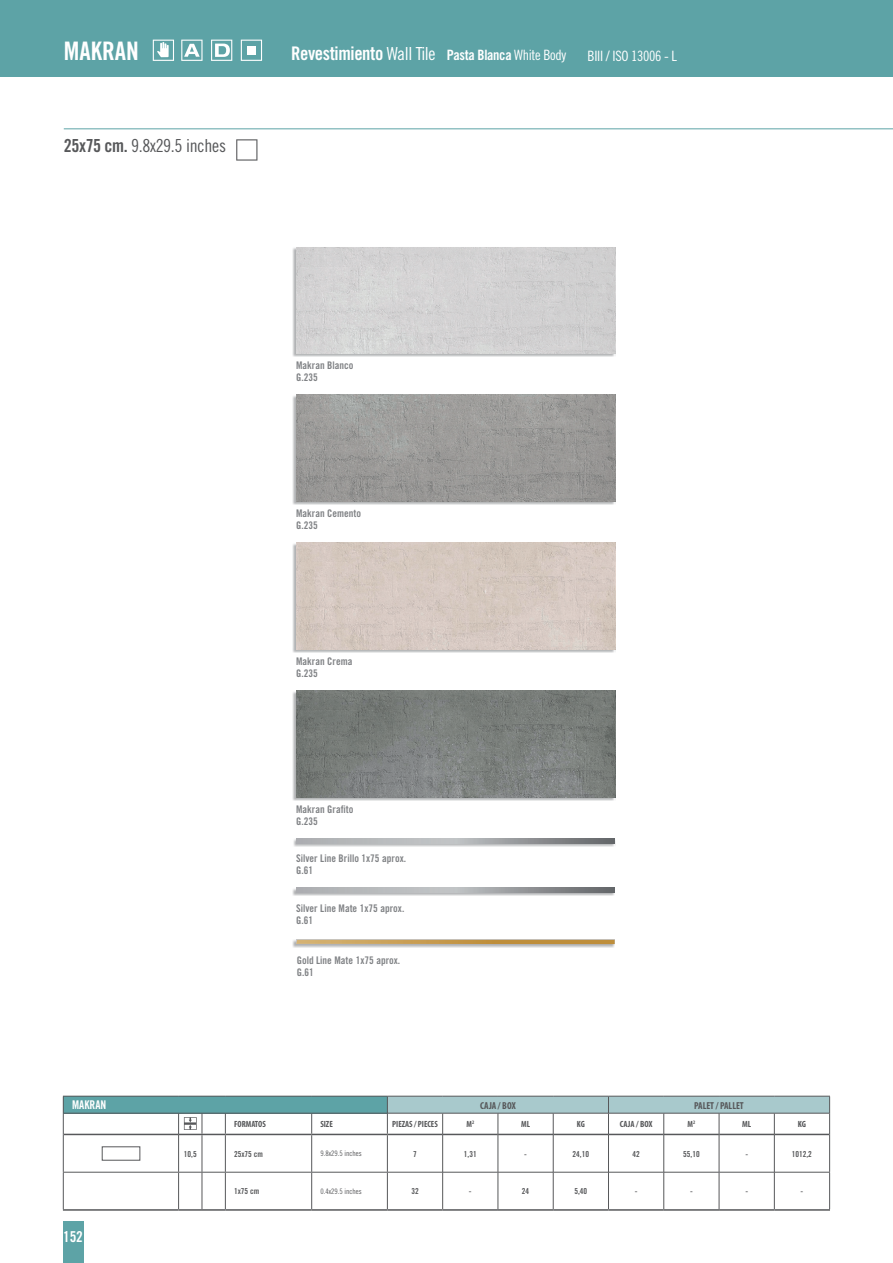
<style>
.page{position:relative;width:893px;height:1263px;background:#fff}
.page>*{position:absolute;margin:0;border:0;box-sizing:border-box;transform-origin:0 0}
.t1{font:25.5px "Trade Gothic Bold Cond Twenty";color:#fff}
.t2{font:18.75px "Trade Gothic Bold Cond Twenty";letter-spacing:-.02em;color:#fff}
.t3{font:18px "Trade Gothic Cond Eighteen";letter-spacing:-.01em;color:#57585a}
.t4{font:15px "Trade Gothic Bold Cond Twenty";color:#fff}
.t5{font:14.25px "Trade Gothic Cond Eighteen";letter-spacing:-.02em;color:#fff}
.t6{font:12px "Trade Gothic Bold Cond Twenty";color:#fff}
.t7{font:10.5px/12px "Trade Gothic Bold Cond Twenty";color:#808285}
.t8{font:700 condensed 10.2px "Myriad Pro";color:#57585a}
.t9{font:700 condensed 9px "Myriad Pro";color:#57585a}
.t10{font:8.25px "Trade Gothic Bold Cond Twenty";color:#57585a}
.t11{font:7.5px "Trade Gothic Cond Eighteen";color:#57585a}
.s1{font-family:"Trade Gothic Cond Eighteen";font-size:18px}
.s2{font-size:14.25px}
.s3{font-family:"Trade Gothic Cond Eighteen";font-size:14.25px}
.s4{font-family:"Trade Gothic Bold Cond Twenty"}
</style>
<div class="page">
<div style="left:0;top:0;width:893px;height:77px;background:#5da3a6"></div>
<hr style="left:64px;top:128px;width:829px;height:1px;background:#5da3a6">
<svg style="left:181px;top:40px;width:22px;height:21px"></svg>
<svg style="left:153px;top:40px;width:21px;height:21px"></svg>
<svg style="left:211px;top:40px;width:21px;height:21px"></svg>
<svg style="left:241px;top:40px;width:21px;height:21px"></svg>
<div style="left:247px;top:46px;width:9px;height:9px;background:#fff"></div>
<img style="left:292px;top:248px;width:323px;height:109px">
<img style="left:296px;top:247px;width:319px;height:106px">
<img style="left:292px;top:396px;width:323px;height:109px">
<img style="left:296px;top:395px;width:319px;height:106px">
<img style="left:292px;top:544px;width:323px;height:109px">
<img style="left:296px;top:543px;width:319px;height:106px">
<img style="left:292px;top:690px;width:323px;height:111px">
<img style="left:296px;top:691px;width:319px;height:106px">
<img style="left:292px;top:887px;width:323px;height:9px">
<svg style="left:296px;top:888px;width:319px;height:4px"></svg>
<img style="left:293px;top:838px;width:322px;height:8px">
<svg style="left:297px;top:839px;width:318px;height:4px"></svg>
<img style="left:292px;top:939px;width:323px;height:9px">
<svg style="left:296px;top:940px;width:319px;height:4px"></svg>
<div style="left:63px;top:1096px;width:324px;height:17px;background:#5da3a6"></div>
<hr style="left:387px;top:1135px;width:1px;height:37px;background:#57585a">
<hr style="left:387px;top:1172px;width:1px;height:37px;background:#57585a">
<hr style="left:178px;top:1134px;width:1px;height:38px;background:#57585a">
<hr style="left:202px;top:1135px;width:1px;height:37px;background:#57585a">
<hr style="left:225px;top:1135px;width:1px;height:37px;background:#57585a">
<hr style="left:311px;top:1135px;width:1px;height:37px;background:#57585a">
<hr style="left:178px;top:1172px;width:1px;height:37px;background:#57585a">
<hr style="left:202px;top:1172px;width:1px;height:37px;background:#57585a">
<hr style="left:225px;top:1172px;width:1px;height:37px;background:#57585a">
<hr style="left:311px;top:1172px;width:1px;height:37px;background:#57585a">
<hr style="left:64px;top:1134px;width:114px;height:1px;background:#57585a">
<hr style="left:225px;top:1134px;width:87px;height:1px;background:#57585a">
<hr style="left:312px;top:1134px;width:75px;height:1px;background:#57585a">
<hr style="left:387px;top:1134px;width:55px;height:1px;background:#57585a">
<hr style="left:443px;top:1134px;width:55px;height:1px;background:#57585a">
<hr style="left:498px;top:1134px;width:55px;height:1px;background:#57585a">
<hr style="left:553px;top:1134px;width:55px;height:1px;background:#57585a">
<hr style="left:609px;top:1134px;width:55px;height:1px;background:#57585a">
<hr style="left:664px;top:1134px;width:55px;height:1px;background:#57585a">
<hr style="left:719px;top:1134px;width:55px;height:1px;background:#57585a">
<hr style="left:774px;top:1134px;width:55px;height:1px;background:#57585a">
<hr style="left:64px;top:1113px;width:115px;height:1px;background:#57585a">
<hr style="left:225px;top:1113px;width:87px;height:1px;background:#57585a">
<hr style="left:312px;top:1113px;width:75px;height:1px;background:#57585a">
<hr style="left:63px;top:1096px;width:116px;height:1px;background:#57585a">
<svg style="left:179px;top:1096px;width:46px;height:1px"></svg>
<hr style="left:225px;top:1096px;width:87px;height:1px;background:#57585a">
<hr style="left:312px;top:1096px;width:75px;height:1px;background:#57585a">
<svg style="left:63px;top:1096px;width:1px;height:38px"></svg>
<hr style="left:63px;top:1134px;width:1px;height:38px;background:#57585a">
<hr style="left:829px;top:1134px;width:1px;height:38px;background:#57585a">
<hr style="left:63px;top:1172px;width:1px;height:37px;background:#57585a">
<hr style="left:829px;top:1172px;width:1px;height:37px;background:#57585a">
<hr style="left:63px;top:1172px;width:116px;height:1px;background:#57585a">
<svg style="left:179px;top:1172px;width:46px;height:1px"></svg>
<hr style="left:225px;top:1172px;width:87px;height:1px;background:#57585a">
<hr style="left:312px;top:1172px;width:75px;height:1px;background:#57585a">
<hr style="left:387px;top:1172px;width:55px;height:1px;background:#57585a">
<hr style="left:443px;top:1172px;width:55px;height:1px;background:#57585a">
<hr style="left:498px;top:1172px;width:55px;height:1px;background:#57585a">
<hr style="left:553px;top:1172px;width:55px;height:1px;background:#57585a">
<hr style="left:609px;top:1172px;width:55px;height:1px;background:#57585a">
<hr style="left:664px;top:1172px;width:55px;height:1px;background:#57585a">
<hr style="left:719px;top:1172px;width:55px;height:1px;background:#57585a">
<hr style="left:774px;top:1172px;width:56px;height:1px;background:#57585a">
<svg style="left:311px;top:1113px;width:1px;height:21px"></svg>
<svg style="left:387px;top:1096px;width:443px;height:38px"></svg>
<hr style="left:442px;top:1134px;width:1px;height:38px;background:#57585a">
<hr style="left:498px;top:1134px;width:1px;height:38px;background:#57585a">
<hr style="left:553px;top:1134px;width:1px;height:38px;background:#57585a">
<hr style="left:608px;top:1134px;width:1px;height:38px;background:#57585a">
<hr style="left:663px;top:1134px;width:1px;height:38px;background:#57585a">
<hr style="left:719px;top:1134px;width:1px;height:38px;background:#57585a">
<hr style="left:774px;top:1134px;width:1px;height:38px;background:#57585a">
<hr style="left:442px;top:1172px;width:1px;height:37px;background:#57585a">
<hr style="left:498px;top:1172px;width:1px;height:37px;background:#57585a">
<hr style="left:553px;top:1172px;width:1px;height:37px;background:#57585a">
<hr style="left:608px;top:1172px;width:1px;height:37px;background:#57585a">
<hr style="left:663px;top:1172px;width:1px;height:37px;background:#57585a">
<hr style="left:719px;top:1172px;width:1px;height:37px;background:#57585a">
<hr style="left:774px;top:1172px;width:1px;height:37px;background:#57585a">
<hr style="left:63px;top:1209px;width:116px;height:2px;background:#57585a">
<hr style="left:179px;top:1209px;width:23px;height:2px;background:#57585a">
<hr style="left:202px;top:1209px;width:23px;height:2px;background:#57585a">
<hr style="left:225px;top:1209px;width:87px;height:2px;background:#57585a">
<hr style="left:312px;top:1209px;width:75px;height:2px;background:#57585a">
<hr style="left:387px;top:1209px;width:56px;height:2px;background:#57585a">
<hr style="left:443px;top:1209px;width:55px;height:2px;background:#57585a">
<hr style="left:498px;top:1209px;width:55px;height:2px;background:#57585a">
<hr style="left:553px;top:1209px;width:55px;height:2px;background:#57585a">
<hr style="left:608px;top:1209px;width:56px;height:2px;background:#57585a">
<hr style="left:664px;top:1209px;width:55px;height:2px;background:#57585a">
<hr style="left:719px;top:1209px;width:55px;height:2px;background:#57585a">
<hr style="left:774px;top:1209px;width:56px;height:2px;background:#57585a">
<svg style="left:178px;top:1113px;width:48px;height:22px"></svg>
<div style="left:102px;top:1146px;width:38px;height:14px;border:1px solid #57585a"></div>
<svg style="left:236px;top:139px;width:21px;height:22px"></svg>
<div style="left:63px;top:1221px;width:20px;height:42px;background:#5da3a6"></div>
<h1 class="t1" style="left:64px;top:36px;width:77px">MAKRAN</h1>
<h2 class="t2" style="left:291px;top:42px;width:277px">Revestimiento <span class="s1">Wall Tile</span> <span class="s2">Pasta Blanca</span> <span class="s3">White Body</span></h2>
<h3 class="t5" style="left:588px;top:47px;width:91px">BIII / ISO 13006 - L</h3>
<h3 class="t3" style="left:64px;top:135px;width:164px"><span class="s4">25x75 cm.</span> 9.8x29.5 inches</h3>
<p class="t7" style="left:296px;top:359px;width:59px">Makran Blanco<br>G.235</p>
<p class="t7" style="left:296px;top:507px;width:66px">Makran Cemento<br>G.235</p>
<p class="t7" style="left:296px;top:655px;width:58px">Makran Crema<br>G.235</p>
<p class="t7" style="left:296px;top:803px;width:59px">Makran Grafito<br>G.235</p>
<p class="t7" style="left:296px;top:852px;width:111px">Silver Line Brillo 1x75 aprox.<br>G.61</p>
<p class="t7" style="left:296px;top:902px;width:110px">Silver Line Mate 1x75 aprox.<br>G.61</p>
<p class="t7" style="left:297px;top:954px;width:105px">Gold Line Mate 1x75 aprox.<br>G.61</p>
<p class="t6" style="left:72px;top:1098px;width:36px">MAKRAN</p>
<p class="t8" style="left:480px;top:1099px;width:37px">CAJA / BOX</p>
<p class="t8" style="left:694px;top:1099px;width:51px">PALET / PALLET</p>
<p class="t9" style="left:234px;top:1118px;width:33px">FORMATOS</p>
<p class="t9" style="left:320px;top:1118px;width:14px">SIZE</p>
<p class="t9" style="left:392px;top:1118px;width:47px">PIEZAS / PIECES</p>
<p class="t9" style="left:466px;top:1118px;width:9px">M<sup>2</sup></p>
<p class="t9" style="left:521px;top:1118px;width:10px">ML</p>
<p class="t9" style="left:577px;top:1118px;width:10px">KG</p>
<p class="t9" style="left:620px;top:1118px;width:34px">CAJA / BOX</p>
<p class="t9" style="left:688px;top:1118px;width:9px">M<sup>2</sup></p>
<p class="t9" style="left:742px;top:1118px;width:11px">ML</p>
<p class="t9" style="left:798px;top:1118px;width:10px">KG</p>
<p class="t10" style="left:184px;top:1149px;width:14px">10,5</p>
<p class="t10" style="left:234px;top:1149px;width:30px">25x75 cm</p>
<p class="t11" style="left:320px;top:1149px;width:43px">9.8x29.5 inches</p>
<p class="t10" style="left:413px;top:1149px;width:5px">7</p>
<p class="t10" style="left:464px;top:1149px;width:14px">1,31</p>
<p class="t10" style="left:524px;top:1149px;width:4px">-</p>
<p class="t10" style="left:573px;top:1149px;width:18px">24,10</p>
<p class="t10" style="left:632px;top:1149px;width:9px">42</p>
<p class="t10" style="left:683px;top:1149px;width:18px">55,10</p>
<p class="t10" style="left:745px;top:1149px;width:4px">-</p>
<p class="t10" style="left:792px;top:1149px;width:22px">1012,2</p>
<p class="t10" style="left:234px;top:1186px;width:27px">1x75 cm</p>
<p class="t11" style="left:320px;top:1187px;width:43px">0.4x29.5 inches</p>
<p class="t10" style="left:411px;top:1186px;width:9px">32</p>
<p class="t10" style="left:469px;top:1186px;width:4px">-</p>
<p class="t10" style="left:522px;top:1186px;width:9px">24</p>
<p class="t10" style="left:574px;top:1186px;width:14px">5,40</p>
<p class="t10" style="left:635px;top:1186px;width:4px">-</p>
<p class="t10" style="left:690px;top:1186px;width:4px">-</p>
<p class="t10" style="left:745px;top:1186px;width:4px">-</p>
<p class="t10" style="left:800px;top:1186px;width:4px">-</p>
<h3 class="t4" style="left:63px;top:1227px;width:21px">152</h3>
</div>
